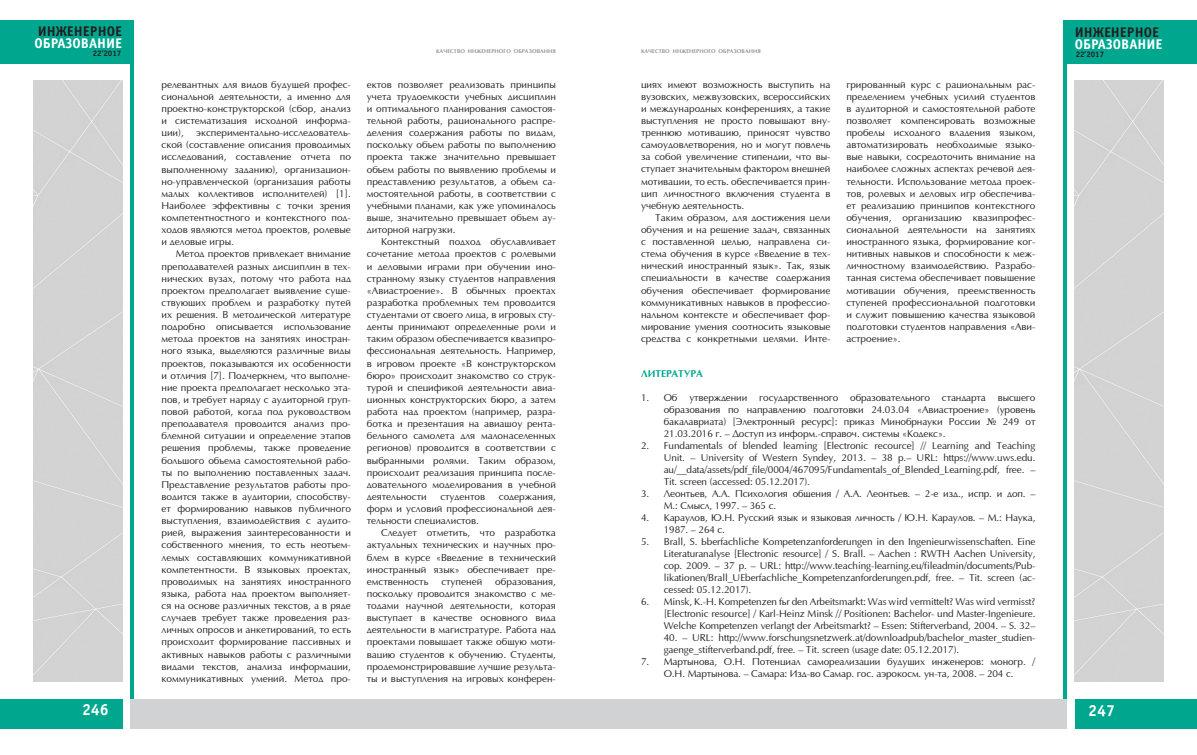
<style>
.page{position:relative;width:1197px;height:755px;background:#fff}
.page>*{position:absolute;margin:0;border:0;box-sizing:border-box;transform-origin:0 0}
.t1{font:700 16px "Officina Sans C";color:#fff}
.t2{font:700 14px "Officina Sans C";color:#fff}
.t3{font:700 14px "Officina Sans C";color:#231f20}
.main_nn{font:10px/12.1px "Optima";letter-spacing:-.01em;color:#231f20;text-align:justify}
.t4{font:700 10px "AG Optima";color:#00a78f}
.t5{font:700 8px "Officina Sans C";color:#231f20}
.t6{font:700 5.5px "AG Optima";letter-spacing:.01em;color:#939598}
.s1{font-family:"Times New Roman"}
</style>
<div class="page">
<div style="left:1063px;top:20px;width:133px;height:43px;background:#00a78f"></div>
<div style="left:1074px;top:698px;width:122px;height:30px;background:#00a78f"></div>
<div style="left:0;top:698px;width:122px;height:30px;background:#00a78f"></div>
<div style="left:0;top:20px;width:133px;height:43px;background:#00a78f"></div>
<hr style="left:1063px;top:45px;width:3px;height:653px;background:#00a78f">
<hr style="left:130px;top:45px;width:3px;height:653px;background:#00a78f">
<div style="left:33px;top:80px;width:89px;height:601px;background:#d3d3d3"></div>
<div style="left:130px;top:698px;width:468px;height:30px;background:#d1d2d4"></div>
<div style="left:598px;top:698px;width:468px;height:30px;background:#d1d2d4"></div>
<div style="left:1074px;top:80px;width:89px;height:601px;background:#d3d3d3"></div>
<h2 class="t3" style="left:38px;top:23px;width:86px">ИНЖЕНЕРНОЕ</h2>
<h2 class="t2" style="left:34px;top:35px;width:89px">ОБРАЗОВАНИЕ</h2>
<p class="t5" style="left:93px;top:49px;width:30px">22’2017</p>
<p class="t6" style="left:436px;top:48px;width:121px">КАЧЕСТВО ИНЖЕНЕРНОГО ОБРАЗОВАНИЯ</p>
<p class="t6" style="left:641px;top:48px;width:121px">КАЧЕСТВО ИНЖЕНЕРНОГО ОБРАЗОВАНИЯ</p>
<p class="main_nn" style="left:161px;top:79px;width:191px">релевантных для видов будущей профес&shy;сиональной деятельности, а именно для проектно-конструкторской (сбор, анализ и систематизация исходной информа&shy;ции), экспериментально-исследователь&shy;ской (составление описания проводимых исследований, составление отчета по выполненному заданию), организацион&shy;но-управленческой (организация работы малых коллективов исполнителей) [1].<br>Наиболее эффективны с точки зрения компетентностного и контекстного под&shy;ходов являются метод проектов, ролевые и деловые игры.</p>
<p class="main_nn" style="left:161px;top:248px;width:191px;text-indent:14px">Метод проектов привлекает внимание преподавателей разных дисциплин в тех&shy;нических вузах, потому что работа над проектом предполагает выявление суще&shy;ствующих проблем и разработку путей их решения. В методической литературе подробно описывается использование метода проектов на занятиях иностран&shy;ного языка, выделяются различные виды проектов, показываются их особенности и отличия [7]. Подчеркнем, что выполне&shy;ние проекта предполагает несколько эта&shy;пов, и требует наряду с аудиторной груп&shy;повой работой, когда под руководством преподавателя проводится анализ про&shy;блемной ситуации и определение этапов решения проблемы, также проведение большого объема самостоятельной рабо&shy;ты по выполнению поставленных задач.<br>Представление результатов работы про&shy;водится также в аудитории, способству&shy;ет формированию навыков публичного выступления, взаимодействия с аудито&shy;рией, выражения заинтересованности и собственного мнения, то есть неотъем&shy;лемых составляющих коммуникативной компетентности. В языковых проектах, проводимых на занятиях иностранного языка, работа над проектом выполняет&shy;ся на основе различных текстов, а в ряде случаев требует также проведения раз&shy;личных опросов и анкетирований, то есть происходит формирование пассивных и активных навыков работы с различными видами текстов, анализа информации, коммуникативных умений. Метод про-</p>
<p class="main_nn" style="left:846px;top:79px;width:190px">грированный курс с рациональным рас&shy;пределением учебных усилий студентов в аудиторной и самостоятельной работе позволяет компенсировать возможные пробелы исходного владения языком, автоматизировать необходимые языко&shy;вые навыки, сосредоточить внимание на наиболее сложных аспектах речевой дея&shy;тельности. Использование метода проек&shy;тов, ролевых и деловых игр обеспечива&shy;ет реализацию принципов контекстного обучения, организацию квазипрофес&shy;сиональной деятельности на занятиях иностранного языка, формирование ког&shy;нитивных навыков и способности к меж&shy;личностному взаимодействию. Разрабо&shy;танная система обеспечивает повышение мотивации обучения, преемственность ступеней профессиональной подготовки и служит повышению качества языковой подготовки студентов направления «Ави&shy;астроение».</p>
<p class="main_nn" style="left:367px;top:79px;width:190px">ектов позволяет реализовать принципы учета трудоемкости учебных дисциплин и оптимального планирования самостоя&shy;тельной работы, рационального распре&shy;деления содержания работы по видам, поскольку объем работы по выполнению проекта также значительно превышает объем работы по выявлению проблемы и представлению результатов, а объем са&shy;мостоятельной работы, в соответствии с учебными планами, как уже упоминалось выше, значительно превышает объем ау&shy;диторной нагрузки.</p>
<p class="main_nn" style="left:367px;top:236px;width:190px;text-indent:14px">Контекстный подход обуславливает сочетание метода проектов с ролевыми и деловыми играми при обучении ино&shy;странному языку студентов направления «Авиастроение». В обычных проектах разработка проблемных тем проводится студентами от своего лица, в игровых сту&shy;денты принимают определенные роли и таким образом обеспечивается квазипро&shy;фессиональная деятельность. Например, в игровом проекте «В конструкторском бюро» происходит знакомство со струк&shy;турой и спецификой деятельности авиа&shy;ционных конструкторских бюро, а затем работа над проектом (например, разра&shy;ботка и презентация на авиашоу рента&shy;бельного самолета для малонаселенных регионов) проводится в соответствии с выбранными ролями. Таким образом, происходит реализация принципа после&shy;довательного моделирования в учебной деятельности</p>
<p class="main_nn" style="left:641px;top:79px;width:191px">циях имеют возможность выступить на вузовских, межвузовских, всероссийских и международных конференциях, а такие выступления не просто повышают вну&shy;треннюю мотивацию, приносят чувство самоудовлетворения, но и могут повлечь за собой увеличение стипендии, что вы&shy;ступает значительным фактором внешней мотивации, то есть. обеспечивается прин&shy;цип личностного включения студента в учебную деятельность.</p>
<p class="main_nn" style="left:641px;top:212px;width:191px;text-indent:14px">Таким образом, для достижения цели обучения и на решение задач, связанных с поставленной целью, направлена си&shy;стема обучения в курсе «Введение в тех&shy;нический иностранный язык». Так, язык специальности в качестве содержания обучения обеспечивает формирование коммуникативных навыков в профессио&shy;нальном контексте и обеспечивает фор&shy;мирование умения соотносить языковые средства с конкретными целями. Инте-</p>
<p class="t4" style="left:641px;top:368px;width:63px">ЛИТЕРАТУРА</p>
<p class="main_nn" style="left:663px;top:392px;width:373px;text-indent:-23px">1. Об утверждении государственного образовательного стандарта высшего образования по направлению подготовки 24.03.04 «Авиастроение» (уровень бакалавриата) [Электронный ресурс]: приказ Минобрнауки России <span class="s1">№</span> 249 от 21.03.2016 г. – Доступ из информ.-справоч. системы «Кодекс».</p>
<p class="main_nn" style="left:663px;top:440px;width:373px;text-indent:-23px">2. Fundamentals of blended learning [Electronic recource] // Learning and Teaching Unit. – University of Western Syndey, 2013. – 38 p.– URL: https://www.uws.edu. au/__data/assets/pdf_file/0004/467095/Fundamentals_of_Blended_Learning.pdf, free. – Tit. screen (accessed: 05.12.2017).</p>
<p class="main_nn" style="left:663px;top:488px;width:373px;text-indent:-23px">3. Леонтьев, А.А. Психология общения / А.А. Леонтьев. – 2-е изд., испр. и доп. –<br>М.: Смысл, 1997. – 365 с.</p>
<p class="main_nn" style="left:663px;top:512px;width:373px;text-indent:-23px">4. Караулов, Ю.Н. Русский язык и языковая личность / Ю.Н. Караулов. – М.: Наука,<br>1987. – 264 с.</p>
<p class="main_nn" style="left:663px;top:536px;width:373px;text-indent:-23px">5. Brall, S. Überfachliche Kompetenzanforderungen in den Ingenieurwissenschaften. Eine Literaturanalyse [Electronic resource] / S. Brall. – Aachen : RWTH Aachen University, cop. 2009. – 37 p. – URL: http://www.teaching-learning.eu/fileadmin/documents/Pub&shy;likationen/Brall_UEberfachliche_Kompetenzanforderungen.pdf, free. – Tit. screen (ac&shy;cessed: 05.12.2017).</p>
<p class="main_nn" style="left:663px;top:596px;width:373px;text-indent:-23px">6. Minsk, K.-H. Kompetenzen für den Arbeitsmarkt: Was wird vermittelt? Was wird vermisst? [Electronic resource] / Karl-Heinz Minsk // Positionen: Bachelor- und Master-Ingenieure.<br>Welche Kompetenzen verlangt der Arbeitsmarkt? – Essen: Stifterverband, 2004. – S. 32–</p>
<p class="main_nn" style="left:663px;top:632px;width:373px">40. – URL: http://www.forschungsnetzwerk.at/downloadpub/bachelor_master_studien&shy;gaenge_stifterverband.pdf, free. – Tit. screen (usage date: 05.12.2017).</p>
<p class="main_nn" style="left:641px;top:656px;width:396px;text-align:center">7. Мартынова, О.Н. Потенциал самореализации будущих инженеров: моногр. /<br>О.Н. Мартынова. – Самара: Изд-во Самар. гос. аэрокосм. ун-та, 2008. – 204 с.</p>
<p class="main_nn" style="left:367px;top:490px;width:190px;text-indent:132px">содержания, форм и условий профессиональной дея&shy;тельности специалистов.</p>
<p class="main_nn" style="left:367px;top:527px;width:190px;text-indent:14px">Следует отметить, что разработка актуальных технических и научных про&shy;блем в курсе «Введение в технический иностранный язык» обеспечивает пре&shy;емственность</p>
<p class="main_nn" style="left:440px;top:490px;width:46px">студентов</p>
<p class="main_nn" style="left:367px;top:575px;width:190px;text-indent:128px">образования, поскольку проводится знакомство с ме&shy;тодами научной деятельности, которая выступает в качестве основного вида деятельности в магистратуре. Работа над проектами повышает также общую моти&shy;вацию студентов к обучению. Студенты, продемонстрировавшие лучшие результа&shy;ты и выступления на игровых конферен-</p>
<p class="main_nn" style="left:441px;top:575px;width:42px">ступеней</p>
<h2 class="t3" style="left:1074px;top:24px;width:86px">ИНЖЕНЕРНОЕ</h2>
<h2 class="t2" style="left:1074px;top:36px;width:89px">ОБРАЗОВАНИЕ</h2>
<p class="t5" style="left:1075px;top:49px;width:30px">22’2017</p>
<h1 class="t1" style="left:82px;top:700px;width:28px">246</h1>
<h1 class="t1" style="left:1088px;top:700px;width:28px">247</h1>
</div>
